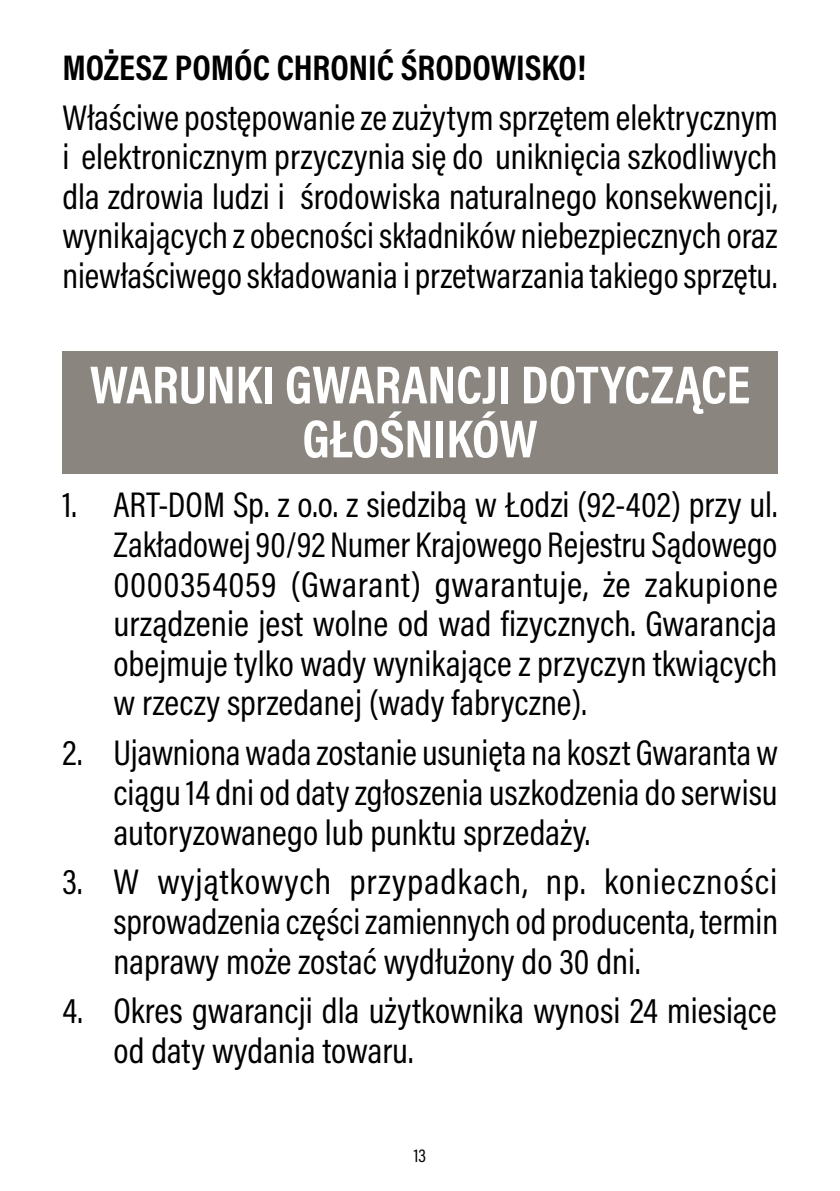
<style>
.page{position:relative;width:840px;height:1191px;background:#fff}
.page>*{position:absolute;margin:0;border:0;box-sizing:border-box;transform-origin:0 0}
.t1{font:700 54px "Acumin Pro Cond";color:#fff}
.t2{font:36px/39.6px "Acumin Pro Cond";color:#000;text-align:justify}
.t3{font:700 36px "Acumin Pro Cond";color:#000}
.t4{font:18.8px "Acumin Pro Cond";color:#000}
</style>
<div class="page">
<div style="left:62px;top:351px;width:715px;height:123px;background:#8b857f"></div>
<p class="t3" style="left:62px;top:44px;width:41px">MOŻESZ</p>
<p class="t3" style="left:175px;top:44px;width:20px">POMÓC</p>
<p class="t3" style="left:276px;top:44px;width:18px">CHRONI</p>
<p class="t3" style="left:376px;top:44px;width:114px">Ć ŚRODOWISKO</p>
<p class="t3" style="left:576px;top:44px;width:11px">!</p>
<p class="t2" style="left:62px;top:97px;width:716px">Właściwe postępowanie ze zużytym sprzętem elektrycznym i elektronicznym przyczynia się do uniknięcia szkodliwych dla zdrowia ludzi i środowiska naturalnego konsekwencji, wynikających z obecności składników niebezpiecznych oraz niewłaściwego składowania i przetwarzania takiego sprzętu.</p>
<h1 class="t1" style="left:90px;top:349px;width:62px">WARUNKI</h1>
<h1 class="t1" style="left:285px;top:349px;width:29px">GWARANC</h1>
<h1 class="t1" style="left:481px;top:349px;width:269px">JI DOTYCZĄCE</h1>
<h1 class="t1" style="left:302px;top:403px;width:77px">GŁOŚNIKÓW</h1>
<p class="t2" style="left:113px;top:484px;width:665px;text-indent:-51px">1. ART-DOM Sp. z o.o. z siedzibą w Łodzi (92-402) przy ul.<br>Zakładowej 90/92 Numer Krajowego Rejestru Sądowego 0000354059 (Gwarant) gwarantuje, że zakupione urządzenie jest wolne od wad fizycznych. Gwarancja obejmuje tylko wady wynikające z przyczyn tkwiących w rzeczy sprzedanej (wady fabryczne).</p>
<p class="t2" style="left:113px;top:732px;width:665px;text-indent:-51px">2. Ujawniona wada zostanie usunięta na koszt Gwaranta w ciągu 14 dni od daty zgłoszenia uszkodzenia do serwisu autoryzowanego lub punktu sprzedaży.</p>
<p class="t2" style="left:113px;top:861px;width:665px;text-indent:-51px">3. W wyjątkowych przypadkach, np. konieczności sprowadzenia części zamiennych od producenta, termin naprawy może zostać wydłużony do 30 dni.</p>
<p class="t2" style="left:113px;top:990px;width:664px;text-indent:-51px">4. O kres gwarancji dla użytkownika wynosi 24 miesiące od daty wydania towaru.</p>
<p class="t4" style="left:413px;top:1143px;width:14px">13</p>
</div>
